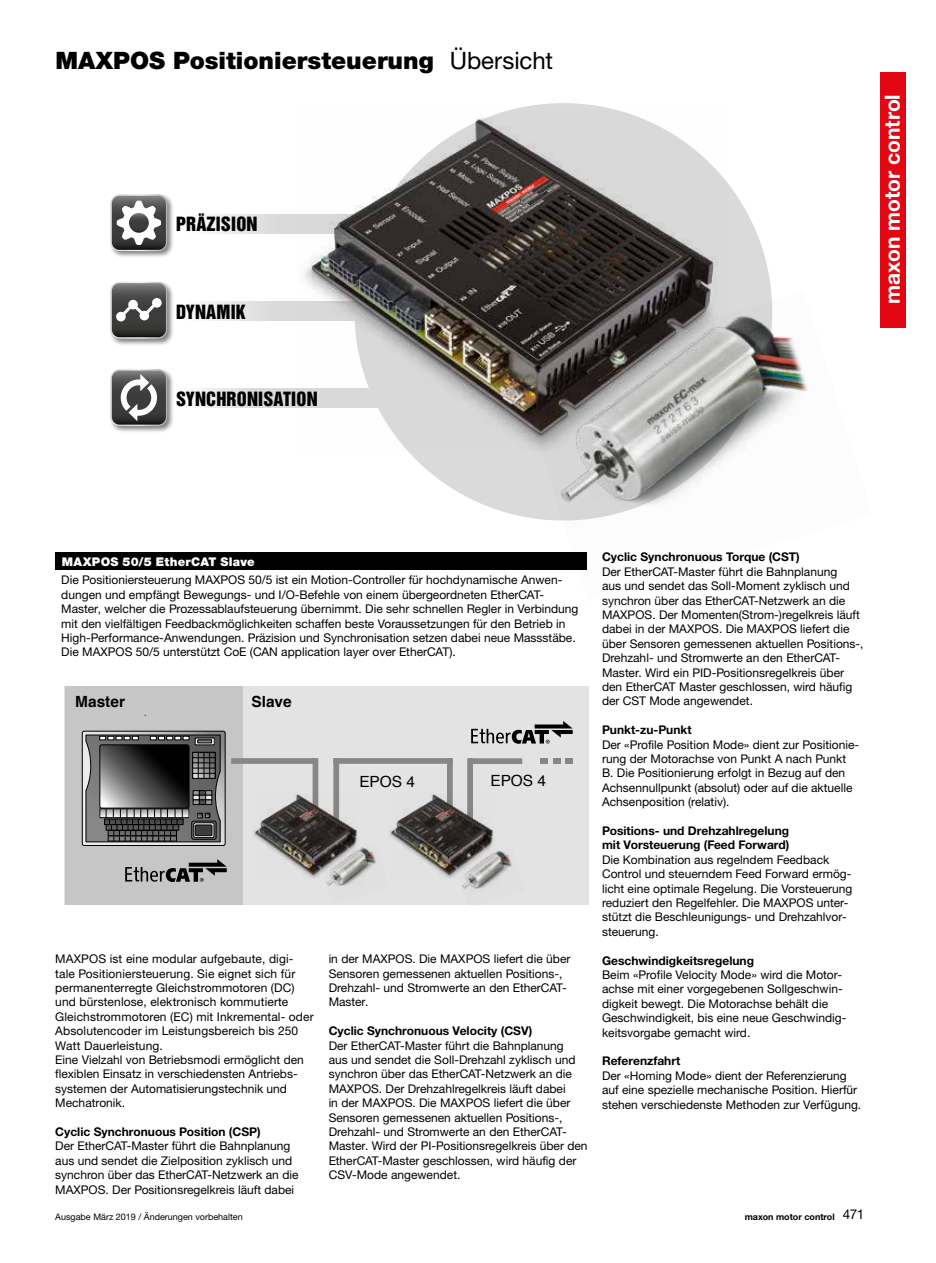
<style>
.page{position:relative;width:936px;height:1263px;background:#fff}
.page>*{position:absolute;margin:0;border:0;box-sizing:border-box;transform-origin:0 0}
.t1{font:900 24px "Helvetica Neue LTW1 G";color:#000}
.t2{font:700 21px "Helvetica Neue LTW1 G";color:#fff}
.t3{font:18px "Helvetica Inserat Com";letter-spacing:.01em;color:#000}
.t4{font:700 15.45px "Helvetica";color:#000}
.t5{font:15.45px "Helvetica";color:#000}
.t6{font:13.5px "Helvetica Neue LTW1 G";color:#000}
.t7{font:12px/14.4px "Helvetica Neue LTW1 G";color:#000}
.t8{font:700 12px/14.4px "Helvetica Neue LTW1 G";color:#000}
.t9{font:900 12px "Helvetica Neue LTW1 G";letter-spacing:.02em;color:#fff}
.t10{font:9px "Helvetica Neue LTW1 G";color:#000}
.t11{font:700 9px "Helvetica Neue LTW1 G";color:#000}
.s1{font-weight:400}
</style>
<div class="page">
<div style="left:880px;top:72px;width:26px;height:255px;background:#e30613"></div>
<svg style="left:206px;top:302px;width:90px;height:19px"></svg>
<svg style="left:211px;top:214px;width:85px;height:19px;fill:#e3e3e3"></svg>
<svg style="left:200px;top:389px;width:96px;height:19px;background:#e1e1e1"></svg>
<div style="left:64px;top:687px;width:524px;height:218px;background:#e3e3e3"></div>
<div style="left:65px;top:686px;width:177px;height:218px;background:#c6c6c6"></div>
<div style="left:540px;top:758px;width:7px;height:6px;background:#878786"></div>
<div style="left:231px;top:758px;width:84px;height:6px;background:#878786"></div>
<div style="left:566px;top:758px;width:7px;height:6px;background:#878786"></div>
<div style="left:553px;top:758px;width:7px;height:6px;background:#878786"></div>
<svg style="left:82px;top:731px;width:143px;height:114px;background:#5f5e5e"></svg>
<div style="left:205px;top:799px;width:7px;height:6px;border:1px solid #000"></div>
<div style="left:333px;top:758px;width:119px;height:6px;background:#878786"></div>
<div style="left:312px;top:758px;width:6px;height:65px;background:#878786"></div>
<div style="left:333px;top:758px;width:6px;height:65px;background:#878786"></div>
<div style="left:447px;top:758px;width:5px;height:65px;background:#878786"></div>
<div style="left:467px;top:758px;width:6px;height:65px;background:#878786"></div>
<div style="left:470px;top:758px;width:52px;height:6px;background:#878786"></div>
<svg style="left:125px;top:859px;width:102px;height:23px"></svg>
<svg style="left:471px;top:721px;width:101px;height:23px"></svg>
<div style="left:109px;top:193px;width:66px;height:66px;background:#000;opacity:.5"></div>
<svg style="left:111px;top:195px;width:56px;height:56px"></svg>
<div style="left:109px;top:281px;width:66px;height:65px;background:#000;opacity:.5"></div>
<svg style="left:111px;top:282px;width:56px;height:56px;background:#656564"></svg>
<div style="left:109px;top:368px;width:66px;height:65px;background:#000;opacity:.5"></div>
<svg style="left:111px;top:369px;width:56px;height:57px"></svg>
<div style="left:354px;top:103px;width:418px;height:417px;background:#dadada;border-radius:50%"></div>
<img style="left:296px;top:111px;width:431px;height:339px">
<img style="left:519px;top:291px;width:289px;height:262px">
<img style="left:253px;top:793px;width:106px;height:85px">
<img style="left:389px;top:793px;width:106px;height:85px">
<img style="left:319px;top:843px;width:57px;height:43px">
<img style="left:455px;top:846px;width:57px;height:43px">
<div style="left:55px;top:553px;width:532px;height:17px;background:#000"></div>
<h1 class="t1" style="left:55px;top:45px;width:499px">MAXPOS Positioniersteuerung <span class="s1">Übersicht</span></h1>
<h3 class="t3" style="left:176px;top:213px;width:83px">PRÄZISION</h3>
<h3 class="t3" style="left:176px;top:301px;width:71px">DYNAMIK</h3>
<h3 class="t3" style="left:176px;top:388px;width:143px">SYNCHRONISATION</h3>
<h2 class="t2" style="left:879px;top:304px;width:212px;rotate:-90deg">maxon motor control</h2>
<p class="t9" style="left:62px;top:554px;width:195px">MAXPOS 50/5 EtherCAT Slave</p>
<p class="t7" style="left:61px;top:573px;width:518px">Die Positioniersteuerung MAXPOS 50/5 ist ein Motion-Controller für hochdynamische Anwen&shy;dungen und empfängt Bewegungs- und I/O-Befehle von einem übergeordneten EtherCAT-Master, welcher die Prozessablaufsteuerung übernimmt. Die sehr schnellen Regler in Verbindung mit den vielfältigen Feedbackmöglichkeiten schaffen beste Voraussetzungen für den Betrieb in High-Performance-Anwendungen. Präzision und Synchronisation setzen dabei neue Massstäbe.<br>Die MAXPOS 50/5 unterstützt CoE (CAN application layer over EtherCAT).</p>
<p class="t4" style="left:75px;top:689px;width:51px">Master</p>
<p class="t4" style="left:251px;top:689px;width:42px">Slave</p>
<p class="t5" style="left:359px;top:770px;width:57px">EPOS 4</p>
<p class="t5" style="left:490px;top:769px;width:57px">EPOS 4</p>
<p class="t7" style="left:55px;top:952px;width:260px">MAXPOS ist eine modular aufgebaute, digi&shy;tale Positioniersteuerung. Sie eignet sich für permanenterregte Gleichstrommotoren (DC) und bürstenlose, elektronisch kommutierte Gleichstrommotoren (EC) mit Inkremental- oder Absolutencoder im Leistungsbereich bis 250<br>Watt Dauerleistung.<br>Eine Vielzahl von Betriebsmodi ermöglicht den flexiblen Einsatz in verschiedensten Antriebs&shy;systemen der Automatisierungstechnik und Mechatronik.</p>
<p class="t8" style="left:55px;top:1124px;width:207px">Cyclic Synchronuous Position (CSP)</p>
<p class="t7" style="left:55px;top:1139px;width:245px">Der EtherCAT-Master führt die Bahnplanung aus und sendet die Zielposition zyklisch und synchron über das EtherCAT-Netzwerk an die MAXPOS. Der Positionsregelkreis läuft dabei</p>
<p class="t7" style="left:328px;top:952px;width:243px">in der MAXPOS. Die MAXPOS liefert die über Sensoren gemessenen aktuellen Positions-, Drehzahl- und Stromwerte an den EtherCAT-Master.</p>
<p class="t8" style="left:328px;top:1024px;width:205px">Cyclic Synchronuous Velocity (CSV)</p>
<p class="t7" style="left:328px;top:1038px;width:260px">Der EtherCAT-Master führt die Bahnplanung<br>aus und sendet die Soll-Drehzahl zyklisch und synchron über das EtherCAT-Netzwerk an die MAXPOS. Der Drehzahlregelkreis läuft dabei<br>in der MAXPOS. Die MAXPOS liefert die über Sensoren gemessenen aktuellen Positions-, Drehzahl- und Stromwerte an den EtherCAT-Master. Wird der PI-Positionsregelkreis über den EtherCAT-Master geschlossen, wird häufig der CSV-Mode angewendet.</p>
<p class="t8" style="left:602px;top:550px;width:199px">Cyclic Synchronuous Torque (CST)</p>
<p class="t7" style="left:602px;top:564px;width:263px">Der EtherCAT-Master führt die Bahnplanung<br>aus und sendet das Soll-Moment zyklisch und synchron über das EtherCAT-Netzwerk an die MAXPOS. Der Momenten(Strom-)regelkreis läuft dabei in der MAXPOS. Die MAXPOS liefert die über Sensoren gemessenen aktuellen Positions-, Drehzahl- und Stromwerte an den EtherCAT-Master. Wird ein PID-Positionsregelkreis über den EtherCAT Master geschlossen, wird häufig der CST Mode angewendet.</p>
<p class="t8" style="left:602px;top:723px;width:91px">Punkt-zu-Punkt</p>
<p class="t7" style="left:602px;top:737px;width:258px">Der «Profile Position Mode» dient zur Positionie&shy;rung der Motorachse von Punkt A nach Punkt B. Die Positionierung erfolgt in Bezug auf den Achsennullpunkt (absolut) oder auf die aktuelle Achsenposition (relativ).</p>
<p class="t8" style="left:602px;top:823px;width:189px">Positions- und Drehzahlregelung mit Vorsteuerung (Feed Forward)</p>
<p class="t7" style="left:602px;top:852px;width:252px">Die Kombination aus regelndem Feedback Control und steuerndem Feed Forward ermög&shy;licht eine optimale Regelung. Die Vorsteuerung reduziert den Regelfehler. Die MAXPOS unter&shy;stützt die Beschleunigungs- und Drehzahlvor&shy;steuerung.</p>
<p class="t8" style="left:602px;top:953px;width:153px">Geschwindigkeitsregelung</p>
<p class="t7" style="left:602px;top:967px;width:246px">Beim «Profile Velocity Mode» wird die Motor&shy;achse mit einer vorgegebenen Sollgeschwin&shy;digkeit bewegt. Die Motorachse behält die Geschwindigkeit, bis eine neue Geschwindig&shy;keitsvorgabe gemacht wird.</p>
<p class="t8" style="left:602px;top:1054px;width:80px">Referenzfahrt</p>
<p class="t7" style="left:602px;top:1068px;width:261px">Der «Homing Mode» dient der Referenzierung auf eine spezielle mechanische Position. Hierfür stehen verschiedenste Methoden zur Verfügung.</p>
<p class="t10" style="left:55px;top:1211px;width:189px">Ausgabe März 2019 / Änderungen vorbehalten</p>
<p class="t11" style="left:744px;top:1211px;width:92px">maxon motor control</p>
<p class="t6" style="left:842px;top:1206px;width:23px">471</p>
</div>
